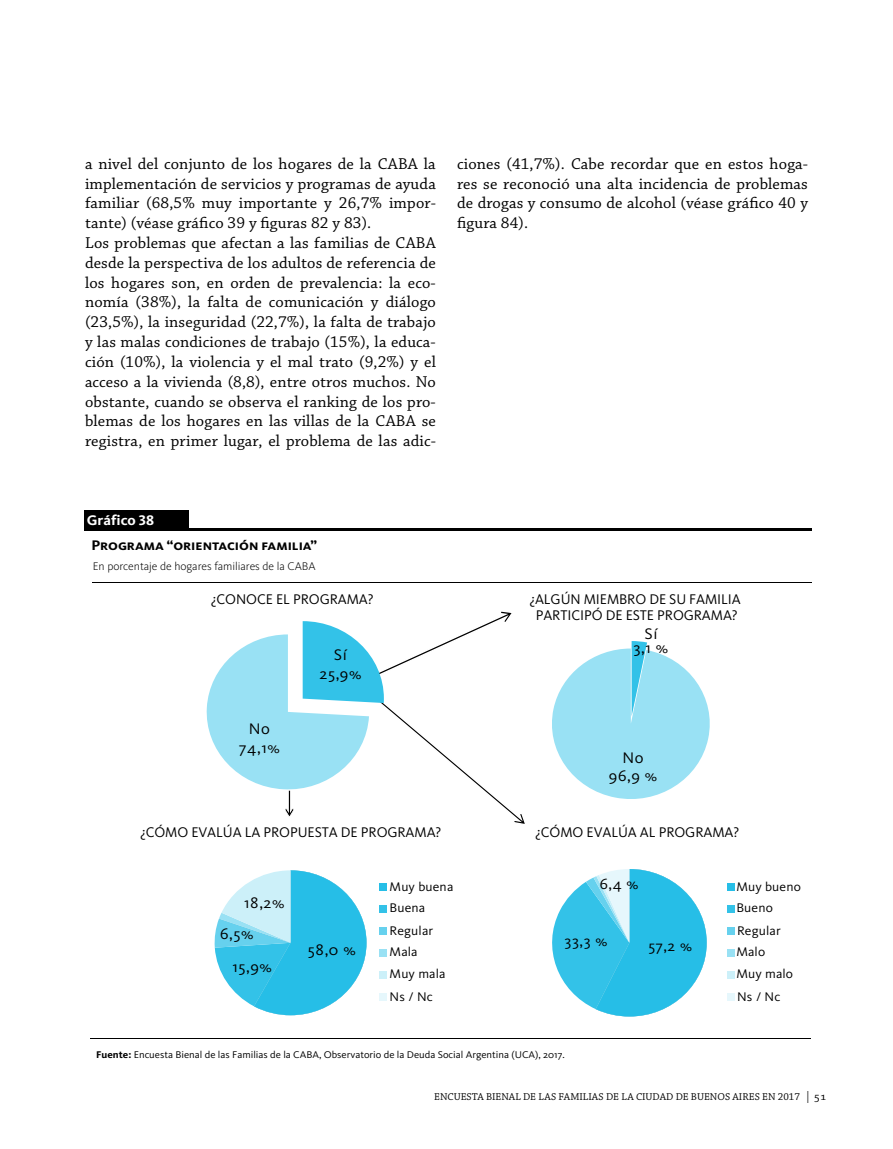
<style>
.page{position:relative;width:893px;height:1149px;background:#fff}
.page>*{position:absolute;margin:0;border:0;box-sizing:border-box;transform-origin:0 0}
.t1{font:16.5px/19.8px "Chaparral Pro";letter-spacing:.01em;color:#000}
.t2{font:15.9px/19px "Kievit OT";letter-spacing:.04em;color:#000;text-align:center;scale:1.05 1}
.t3{font:15.3px "Kievit OT";color:#000;scale:1.05 1}
.t4{font:14.55px/15.9px "Kievit OT";letter-spacing:-.005em;color:#000;text-align:center}
.t5{font:700 14.4px "Kievit OT";color:#000;scale:1.05 1}
.t6{font:700 14.4px "Kievit CL";color:#fff;scale:1.05 1}
.t7{font:12.9px/21.6px "Kievit OT";letter-spacing:.01em;color:#000;scale:1.05 1}
.t8{font:300 11.55px "Kievit OT";letter-spacing:-.005em;color:#000}
.t9{font:10.5px "Chaparral Pro";color:#000}
.t10{font:10.05px "Kievit OT";color:#000;scale:1.05 1}
.s1{font-weight:700}
.s2{font-size:12px}
</style>
<div class="page">
<hr style="left:92px;top:582px;width:719px;height:1px;background:#000">
<hr style="left:90px;top:1037px;width:720px;height:1px;background:#000">
<hr style="left:84px;top:528px;width:728px;height:3px;background:#000">
<div style="left:84px;top:509px;width:105px;height:20px;background:#000"></div>
<svg style="left:552px;top:641px;width:158px;height:158px"></svg>
<svg style="left:552px;top:869px;width:155px;height:147px"></svg>
<div style="left:379px;top:882px;width:8px;height:8px;background:#26bee7"></div>
<div style="left:379px;top:904px;width:8px;height:8px;background:#33c2e8"></div>
<div style="left:379px;top:926px;width:8px;height:8px;background:#66d1ee"></div>
<div style="left:379px;top:948px;width:8px;height:8px;background:#99e1f4"></div>
<div style="left:379px;top:970px;width:8px;height:8px;background:#ccf0f9"></div>
<div style="left:379px;top:992px;width:8px;height:7px;background:#e6f7fc"></div>
<div style="left:727px;top:882px;width:8px;height:8px;background:#26bee7"></div>
<div style="left:727px;top:904px;width:8px;height:8px;background:#33c2e8"></div>
<div style="left:727px;top:926px;width:8px;height:8px;background:#66d1ee"></div>
<div style="left:727px;top:948px;width:8px;height:8px;background:#99e1f4"></div>
<div style="left:727px;top:970px;width:8px;height:8px;background:#ccf0f9"></div>
<div style="left:727px;top:992px;width:8px;height:7px;background:#e6f7fc"></div>
<svg style="left:214px;top:870px;width:152px;height:144px"></svg>
<svg style="left:206px;top:611px;width:319px;height:213px"></svg>
<p class="t1" style="left:85px;top:154px;width:352px">a nivel del conjunto de los hogares de la CABA la implementación de servicios y programas de ayuda familiar (68,5% muy importante y 26,7% impor&shy;tante) (véase gráfico 39 y figuras 82 y 83).<br>Los problemas que afectan a las familias de CABA desde la perspectiva de los adultos de referencia de los hogares son, en orden de prevalencia: la eco&shy;nomía (38%), la falta de comunicación y diálogo (23,5%), la inseguridad (22,7%), la falta de trabajo y las malas condiciones de trabajo (15%), la educa&shy;ción (10%), la violencia y el mal trato (9,2%) y el acceso a la vivienda (8,8), entre otros muchos. No obstante, cuando se observa el ranking de los pro&shy;blemas de los hogares en las villas de la CABA se registra, en primer lugar, el problema de las adic-</p>
<p class="t1" style="left:457px;top:154px;width:352px;text-align:justify">ciones (41,7%). Cabe recordar que en estos hoga&shy;res se reconoció una alta incidencia de problemas de drogas y consumo de alcohol (véase gráfico 40 y figura 84).</p>
<p class="t6" style="left:87px;top:511px;width:66px">Gráfico 38</p>
<p class="t8" style="left:93px;top:558px;width:224px">En porcentaje de hogares familiares de la CABA</p>
<p class="t4" style="left:211px;top:591px;width:164px">¿CONOCE EL PROGRAMA?</p>
<p class="t5" style="left:91px;top:536px;width:216px">Programa “orientación familia”</p>
<p class="t2" style="left:239px;top:719px;width:40px">No<br>74,1%</p>
<p class="t2" style="left:319px;top:644px;width:42px">Sí<br>25,9%</p>
<p class="t4" style="left:529px;top:591px;width:213px">¿ALGÚN MIEMBRO DE SU FAMILIA<br>PARTICIPÓ DE ESTE PROGRAMA?</p>
<p class="t2" style="left:634px;top:625px;width:35px;line-height:14.4px">Sí<br>3,1 %</p>
<p class="t2" style="left:609px;top:748px;width:48px;line-height:18.3px">No<br>96,9 %</p>
<p class="t4" style="left:140px;top:823px;width:303px">¿CÓMO EVALÚA LA PROPUESTA DE PROGRAMA?</p>
<p class="t4" style="left:535px;top:823px;width:205px">¿CÓMO EVALÚA AL PROGRAMA?</p>
<p class="t2" style="left:220px;top:886px;width:63px;line-height:31.7px;text-align:left;text-indent:24px">18,2%<br>6,5%</p>
<p class="t2" style="left:233px;top:957px;width:39px">15,9%</p>
<p class="t2" style="left:308px;top:939px;width:47px">58,0 %</p>
<p class="t7" style="left:390px;top:875px;width:62px;line-height:21.1px">Muy buena<br>Buena</p>
<p class="t7" style="left:390px;top:919px;width:55px">Regular<br>Mala<br>Muy mala</p>
<p class="t7" style="left:390px;top:985px;width:43px">Ns / Nc</p>
<p class="t3" style="left:600px;top:874px;width:38px">6,4 %</p>
<p class="t3" style="left:565px;top:931px;width:42px">33,3 %</p>
<p class="t3" style="left:648px;top:936px;width:43px">57,2 %</p>
<p class="t10" style="left:96px;top:1048px;width:448px"><span class="s1">Fuente:</span> Encuesta Bienal de las Familias de la CABA, Observatorio de la Deuda Social Argentina (UCA), 2017.</p>
<p class="t7" style="left:736px;top:875px;width:63px;line-height:21.1px">Muy bueno<br>Bueno</p>
<p class="t7" style="left:736px;top:919px;width:56px">Regular<br>Malo<br>Muy malo</p>
<p class="t7" style="left:737px;top:985px;width:43px">Ns / Nc</p>
<p class="t9" style="left:434px;top:1090px;width:394px">ENCUESTA BIENAL DE LAS FAMILIAS DE LA CIUDAD DE BUENOS AIRES EN 2017 <span class="s2">| 51</span></p>
</div>
